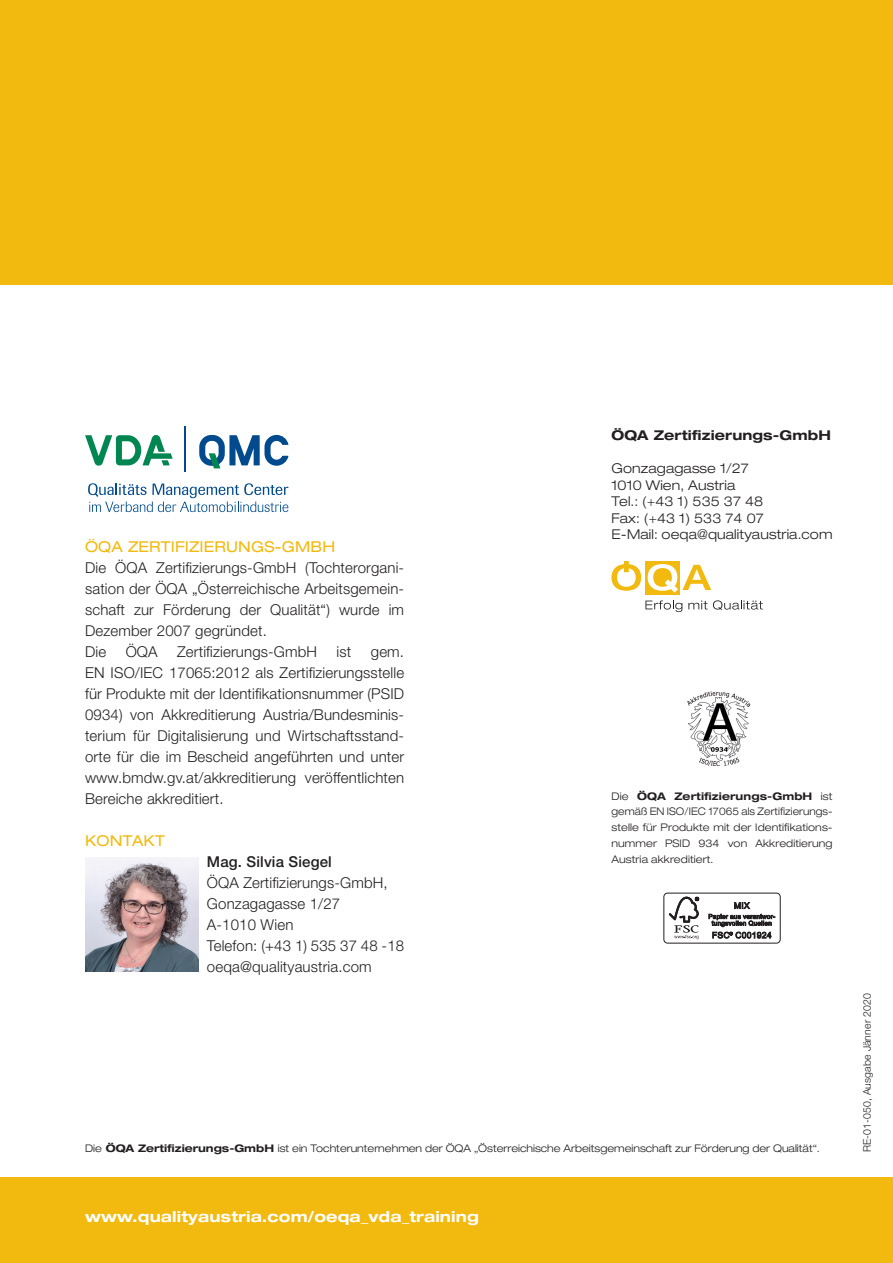
<style>
.page{position:relative;width:893px;height:1263px;background:#fff}
.page>*{position:absolute;margin:0;border:0;box-sizing:border-box;transform-origin:0 0}
.t1{font:300 15px/21px "Helvetica Neue LT Std";letter-spacing:.01em;color:#231f20}
.t2{font:700 expanded 15px "Helvetica Neue LT Std";letter-spacing:.01em;color:#fff}
.t3{font:expanded 15px "Helvetica Neue LT Std";letter-spacing:.01em;color:#f2b90f}
.t4{font:500 15px "Helvetica Neue LT Std";letter-spacing:.01em;color:#231f20}
.t5{font:300 expanded 13.5px/16.5px "Helvetica Neue LT Std";letter-spacing:.01em;color:#231f20}
.t6{font:700 expanded 13.5px "Helvetica Neue LT Std";letter-spacing:.01em;color:#231f20}
.t7{font:300 expanded 10.5px/15.8px "Helvetica Neue LT Std";color:#231f20;text-align:justify}
.t8{font:300 10.5px "Helvetica Neue LT Std";letter-spacing:.01em;color:#231f20}
.s1{font-weight:700}
</style>
<div class="page">
<div style="left:0;top:0;width:893px;height:285px;background:#f2b90f"></div>
<div style="left:0;top:1177px;width:893px;height:86px;background:#f2b90f"></div>
<img style="left:687px;top:691px;width:64px;height:74px">
<svg style="left:611px;top:561px;width:30px;height:30px"></svg>
<div style="left:645px;top:561px;width:35px;height:33px;background:#f2b90f"></div>
<svg style="left:648px;top:564px;width:63px;height:29px"></svg>
<svg style="left:645px;top:600px;width:37px;height:12px"></svg>
<svg style="left:688px;top:600px;width:19px;height:9px"></svg>
<svg style="left:713px;top:600px;width:50px;height:10px"></svg>
<svg style="left:85px;top:435px;width:88px;height:31px"></svg>
<hr style="left:185px;top:426px;width:1px;height:45px;background:#004a8d">
<svg style="left:88px;top:483px;width:200px;height:29px"></svg>
<svg style="left:199px;top:435px;width:89px;height:33px"></svg>
<img style="left:85px;top:858px;width:113px;height:113px">
<div style="left:663px;top:893px;width:118px;height:50px;border:1px solid #231f20;border-radius:4px"></div>
<svg style="left:669px;top:897px;width:30px;height:42px"></svg>
<svg style="left:709px;top:902px;width:66px;height:36px"></svg>
<p class="t3" style="left:85px;top:537px;width:252px">ÖQA ZERTIFIZIERUNGS-GMBH</p>
<p class="t1" style="left:85px;top:557px;width:321px">Die ÖQA Zertifizierungs-GmbH (Tochterorgani&shy;sation der ÖQA „Österreichische Arbeitsgemein&shy;schaft zur Förderung der Qualität“) wurde im Dezember 2007 gegründet.<br>Die</p>
<p class="t1" style="left:126px;top:641px;width:33px">ÖQA</p>
<p class="t1" style="left:177px;top:641px;width:141px">Zertifizierungs-GmbH</p>
<p class="t1" style="left:337px;top:641px;width:16px">ist</p>
<p class="t1" style="left:85px;top:641px;width:321px;text-align:justify;text-indent:286px">gem.<br>EN ISO/IEC 17065:2012 als Zertifizierungsstelle für Produkte mit der Identifikationsnummer (PSID 0934) von Akkreditierung Austria/Bundesminis&shy;terium für Digitalisierung und Wirtschaftsstand&shy;orte für die im Bescheid angeführten und unter www.bmdw.gv.at/akkreditierung veröffentlichten Bereiche akkreditiert.</p>
<p class="t3" style="left:85px;top:831px;width:81px">KONTAKT</p>
<p class="t4" style="left:207px;top:853px;width:126px">Mag. Silvia Siegel</p>
<p class="t1" style="left:207px;top:872px;width:199px">ÖQA Zertifizierungs-GmbH,<br>Gonzagagasse 1/27<br>A-1010 Wien<br>Telefon: (+43 1) 535 37 48 -18 oeqa@qualityaustria.com</p>
<p class="t6" style="left:611px;top:427px;width:221px">ÖQA Zertifizierungs-GmbH</p>
<p class="t5" style="left:611px;top:460px;width:223px">Gonzagagasse 1/27<br>1010 Wien, Austria<br>Tel.: (+43 1) 535 37 48<br>Fax: (+43 1) 533 74 07<br>E-Mail: oeqa@qualityaustria.com</p>
<p class="t7" style="left:611px;top:788px;width:223px">Die <span class="s1">ÖQA Zertifizierungs-GmbH</span> ist gemäß EN ISO/IEC 17065 als Zertifizierungs&shy;stelle für Produkte mit der Identifikations&shy;nummer PSID 934 von Akkreditierung Austria akkreditiert.</p>
<p class="t7" style="left:85px;top:1140px;width:736px">Die <span class="s1">ÖQA Zertifizierungs-GmbH</span> ist ein Tochterunternehmen der ÖQA „Österreichische Arbeitsgemeinschaft zur Förderung der Qualität“.</p>
<p class="t2" style="left:85px;top:1208px;width:395px">www.qualityaustria.com/oeqa_vda_training</p>
<p class="t8" style="left:860px;top:1152px;width:161px;rotate:-90deg">RE-01-050, Ausgabe Jänner 2020</p>
</div>
